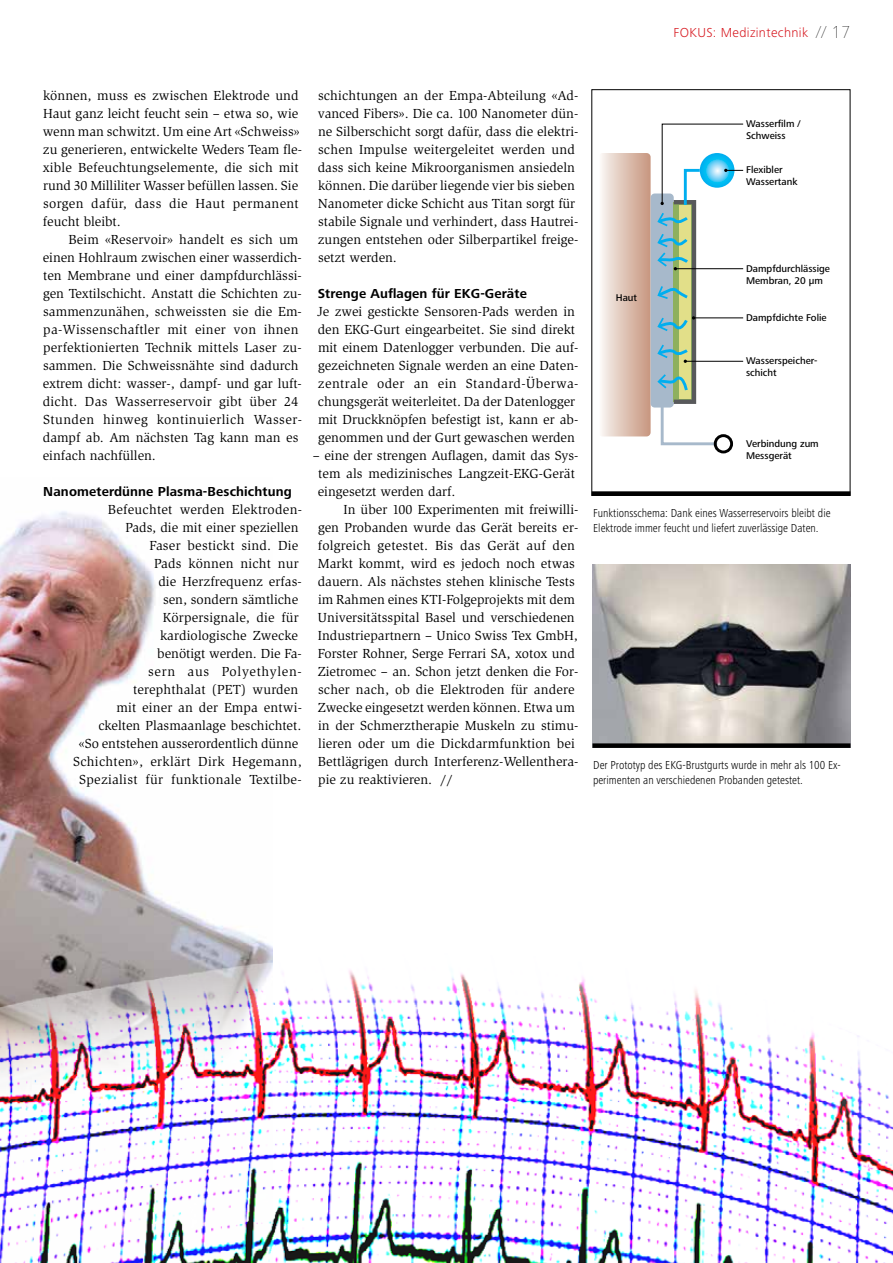
<style>
.page{position:relative;width:893px;height:1263px;background:#fff}
.page>*{position:absolute;margin:0;border:0;box-sizing:border-box;transform-origin:0 0}
.t1{font:13.5px/18px "Slimbach Std";color:#000}
.t2{font:700 13.5px "Frutiger Next Pro";letter-spacing:.01em;color:#000}
.t3{font:300 13.5px "Frutiger Next Pro";letter-spacing:.025em;color:#d71920}
.t4{font:300 condensed 12px/15px "Frutiger Next Pro";color:#000}
.t5{font:500 10.2px/12.1px "Frutiger Next Pro";color:#000}
.s1{font-weight:900;font-size:18px;color:#000}
</style>
<div class="page">
<img style="left:0;top:511px;width:261px;height:430px">
<div style="left:714px;top:434px;width:19px;height:19px;border:3px solid #000;border-radius:50%"></div>
<svg style="left:601px;top:124px;width:143px;height:323px"></svg>
<div style="left:592px;top:491px;width:258px;height:5px;background:#000"></div>
<img style="left:592px;top:564px;width:258px;height:179px">
<div style="left:592px;top:743px;width:258px;height:5px;background:#000"></div>
<img style="left:0;top:941px;width:893px;height:322px">
<p class="t3" style="left:673px;top:25px;width:178px">FOKUS: Medizintechnik <span class="s1">// 17</span></p>
<p class="t1" style="left:43px;top:86px;width:261px">können, muss es zwischen Elektrode und Haut ganz leicht feucht sein – etwa so, wie wenn man schwitzt. Um eine Art «Schweiss» zu generieren, entwickelte Weders Team fle&shy;xible Befeuchtungselemente, die sich mit rund 30 Milliliter Wasser befüllen lassen. Sie sorgen dafür, dass die Haut permanent feucht bleibt.</p>
<p class="t1" style="left:43px;top:230px;width:261px;text-indent:26px">Beim «Reservoir» handelt es sich um einen Hohlraum zwischen einer wasserdich&shy;ten Membrane und einer dampfdurchlässi&shy;gen Textilschicht. Anstatt die Schichten zu&shy;sammenzunähen, schweissten sie die Em&shy;pa-Wissenschaftler mit einer von ihnen perfektionierten Technik mittels Laser zu&shy;sammen. Die Schweissnähte sind dadurch extrem dicht: wasser-, dampf- und gar luft&shy;dicht. Das Wasserreservoir gibt über 24<br>Stunden hinweg kontinuierlich Wasser&shy;dampf ab. Am nächsten Tag kann man es einfach nachfüllen.</p>
<p class="t2" style="left:43px;top:483px;width:250px">Nanometerdünne Plasma-Beschichtung</p>
<p class="t1" style="left:73px;top:500px;width:230px;text-align:right">Befeuchtet werden Elektroden-<br>Pads, die mit einer speziellen<br>Faser bestickt sind. Die<br>Pads können nicht nur<br>die Herzfrequenz erfas-<br>sen, sondern sämtliche<br>Körpersignale, die für<br>kardiologische Zwecke<br>benötigt werden. Die Fa-<br>sern aus Polyethylen-<br>terephthalat (PET) wurden<br>mit einer an der Empa entwi&shy;ckelten Plasmaanlage beschichtet.<br>«So entstehen ausserordentlich dünne<br>Schichten», erklärt Dirk Hegemann,<br>Spezialist für funktionale Textilbe-</p>
<p class="t1" style="left:318px;top:86px;width:262px">schichtungen an der Empa-Abteilung «Ad&shy;vanced Fibers». Die ca. 100 Nanometer dün&shy;ne Silberschicht sorgt dafür, dass die elektri&shy;schen Impulse weitergeleitet werden und dass sich keine Mikroorganismen ansiedeln können. Die darüber liegende vier bis sieben Nanometer dicke Schicht aus Titan sorgt für stabile Signale und verhindert, dass Hautrei&shy;zungen entstehen oder Silberpartikel freige&shy;setzt werden.</p>
<p class="t2" style="left:318px;top:285px;width:210px">Strenge Auflagen für EKG-Geräte</p>
<p class="t1" style="left:317px;top:302px;width:262px">Je zwei gestickte Sensoren-Pads werden in den EKG-Gurt eingearbeitet. Sie sind direkt mit einem Datenlogger verbunden. Die auf&shy;gezeichneten Signale werden an eine Daten&shy;zentrale oder an ein Standard-Überwa&shy;chungsgerät weiterleitet. Da der Datenlogger mit Druckknöpfen befestigt ist, kann er ab&shy;genommen und der Gurt gewaschen werden</p>
<p class="t1" style="left:318px;top:446px;width:262px;text-indent:-5px">– eine der strengen Auflagen, damit das Sys&shy;tem als medizinisches Langzeit-EKG-Gerät eingesetzt werden darf.</p>
<p class="t1" style="left:318px;top:500px;width:262px;text-indent:26px">In über 100 Experimenten mit freiwilli&shy;gen Probanden wurde das Gerät bereits er&shy;folgreich getestet. Bis das Gerät auf den Markt kommt, wird es jedoch noch etwas dauern. Als nächstes stehen klinische Tests im Rahmen eines KTI-Folgeprojekts mit dem Universitätsspital Basel und verschiedenen Industriepartnern – Unico Swiss Tex GmbH, Forster Rohner, Serge Ferrari SA, xotox und Zietromec – an. Schon jetzt denken die For&shy;scher nach, ob die Elektroden für andere Zwecke eingesetzt werden können. Etwa um in der Schmerztherapie Muskeln zu stimu&shy;lieren oder um die Dickdarmfunktion bei Bettlägrigen durch Interferenz-Wellenthera&shy;pie zu reaktivieren. //</p>
<p class="t5" style="left:616px;top:291px;width:23px">Haut</p>
<p class="t5" style="left:746px;top:118px;width:56px">Wasserfilm /<br>Schweiss</p>
<p class="t5" style="left:746px;top:164px;width:53px">Flexibler<br>Wassertank</p>
<p class="t5" style="left:746px;top:262px;width:86px">Dampfdurchlässige<br>Membran, 20 µm</p>
<p class="t5" style="left:746px;top:311px;width:82px">Dampfdichte Folie</p>
<p class="t5" style="left:746px;top:355px;width:73px">Wasserspeicher&shy;schicht</p>
<p class="t5" style="left:746px;top:437px;width:74px">Verbindung zum<br>Messgerät</p>
<p class="t4" style="left:593px;top:506px;width:239px">Funktionsschema: Dank eines Wasserreservoirs bleibt die<br>Elektrode immer feucht und liefert zuverlässige Daten.</p>
<p class="t4" style="left:593px;top:758px;width:249px">Der Prototyp des EKG-Brustgurts wurde in mehr als 100 Ex&shy;perimenten an verschiedenen Probanden getestet.</p>
</div>
